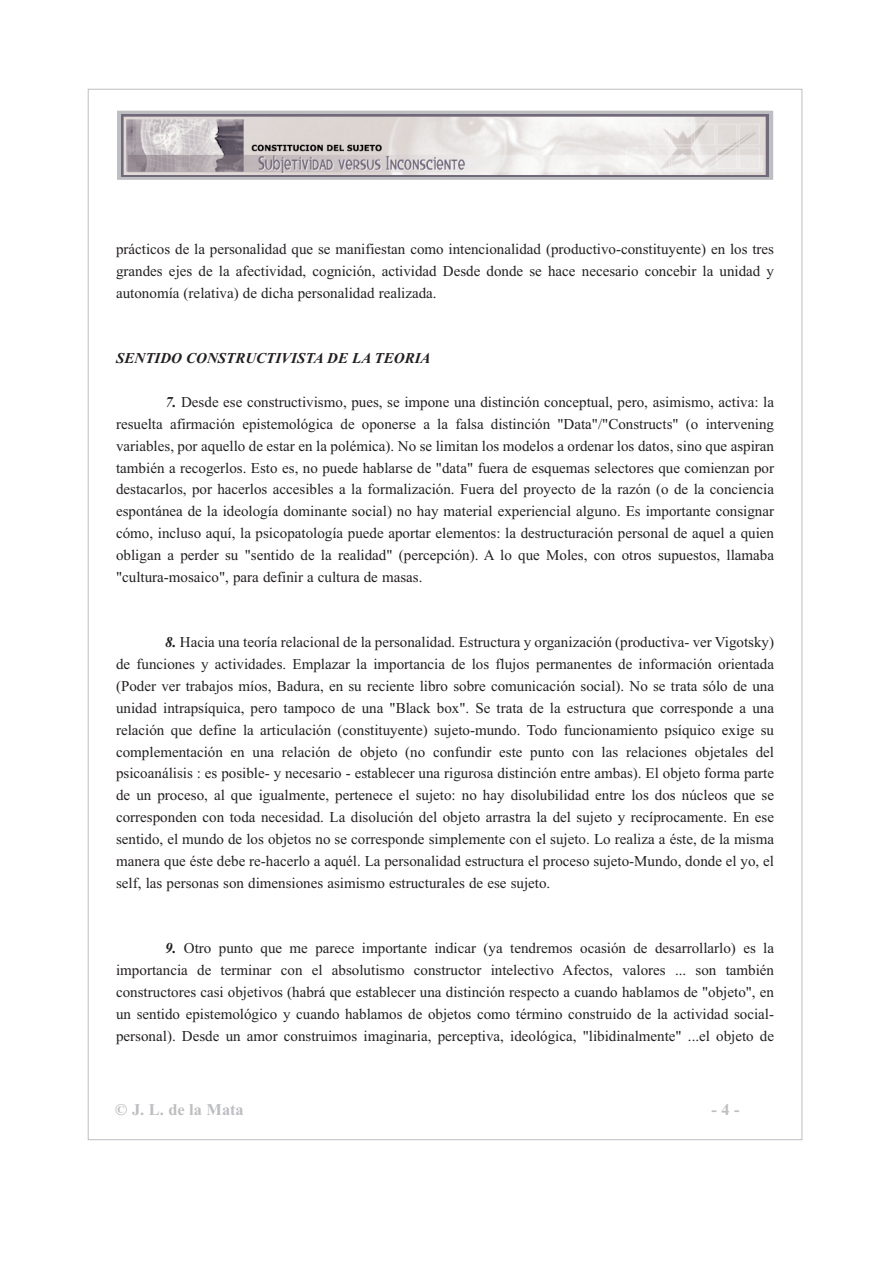
<style>
.page{position:relative;width:893px;height:1263px;background:#fff}
.page>*{position:absolute;margin:0;border:0;box-sizing:border-box;transform-origin:0 0}
.t1{font:700 16.35px "Times New Roman";color:#bdbec1}
.t2{font:15px/21.9px "Times New Roman";color:#231f20;text-align:justify}
.t3{font:italic 700 15px "Times New Roman";color:#231f20}
.s1{font-weight:700;font-style:italic}
</style>
<div class="page">
<svg style="left:118px;top:112px;width:654px;height:67px;fill:#bdbec1"></svg>
<img style="left:121px;top:114px;width:647px;height:62px">
<div style="left:116px;top:110px;width:658px;height:71px;border:1px solid #fff"></div>
<p class="t2" style="left:116px;top:240px;width:659px">prácticos de la personalidad que se manifiestan como intencionalidad (productivo-constituyente) en los tres grandes ejes de la afectividad, cognición, actividad Desde donde se hace necesario concebir la unidad y autonomía (relativa) de dicha personalidad realizada.</p>
<p class="t3" style="left:116px;top:353px;width:316px">SENTIDO CONSTRUCTIVISTA DE LA TEORIA</p>
<p class="t2" style="left:116px;top:392px;width:659px;text-indent:49px"><span class="s1">7.</span> Desde ese constructivismo, pues, se impone una distinción conceptual, pero, asimismo, activa: la resuelta afirmación epistemológica de oponerse a la falsa distinción "Data"/"Constructs" (o intervening variables, por aquello de estar en la polémica). No se limitan los modelos a ordenar los datos, sino que aspiran también a recogerlos. Esto es, no puede hablarse de "data" fuera de esquemas selectores que comienzan por destacarlos, por hacerlos accesibles a la formalización. Fuera del proyecto de la razón (o de la conciencia espontánea de la ideología dominante social) no hay material experiencial alguno. Es importante consignar cómo, incluso aquí, la psicopatología puede aportar elementos: la destructuración personal de aquel a quien obligan a perder su "sentido de la realidad" (percepción). A lo que Moles, con otros supuestos, llamaba "cultura-mosaico", para definir a cultura de masas.</p>
<p class="t2" style="left:116px;top:633px;width:659px;text-indent:49px"><span class="s1">8.</span> Hacia una teoría relacional de la personalidad. Estructura y organización (productiva- ver Vigotsky) de funciones y actividades. Emplazar la importancia de los flujos permanentes de información orientada (Poder ver trabajos míos, Badura, en su reciente libro sobre comunicación social). No se trata sólo de una unidad intrapsíquica, pero tampoco de una "Black box". Se trata de la estructura que corresponde a una relación que define la articulación (constituyente) sujeto-mundo. Todo funcionamiento psíquico exige su complementación en una relación de objeto (no confundir este punto con las relaciones objetales del psicoanálisis : es posible- y necesario - establecer una rigurosa distinción entre ambas). El objeto forma parte de un proceso, al que igualmente, pertenece el sujeto: no hay disolubilidad entre los dos núcleos que se corresponden con toda necesidad. La disolución del objeto arrastra la del sujeto y recíprocamente. En ese sentido, el mundo de los objetos no se corresponde simplemente con el sujeto. Lo realiza a éste, de la misma manera que éste debe re-hacerlo a aquél. La personalidad estructura el proceso sujeto-Mundo, donde el yo, el self, las personas son dimensiones asimismo estructurales de ese sujeto.</p>
<p class="t2" style="left:116px;top:938px;width:659px;text-indent:49px"><span class="s1">9.</span> Otro punto que me parece importante indicar (ya tendremos ocasión de desarrollarlo) es la importancia de terminar con el absolutismo constructor intelectivo Afectos, valores ... son también constructores casi objetivos (habrá que establecer una distinción respecto a cuando hablamos de "objeto", en un sentido epistemológico y cuando hablamos de objetos como término construido de la actividad social&shy;personal). Desde un amor construimos imaginaria, perceptiva, ideológica, "libidinalmente" ...el objeto de</p>
<p class="t1" style="left:115px;top:1104px;width:130px">© J. L. de la Mata</p>
<p class="t1" style="left:711px;top:1104px;width:30px">- 4 -</p>
</div>
